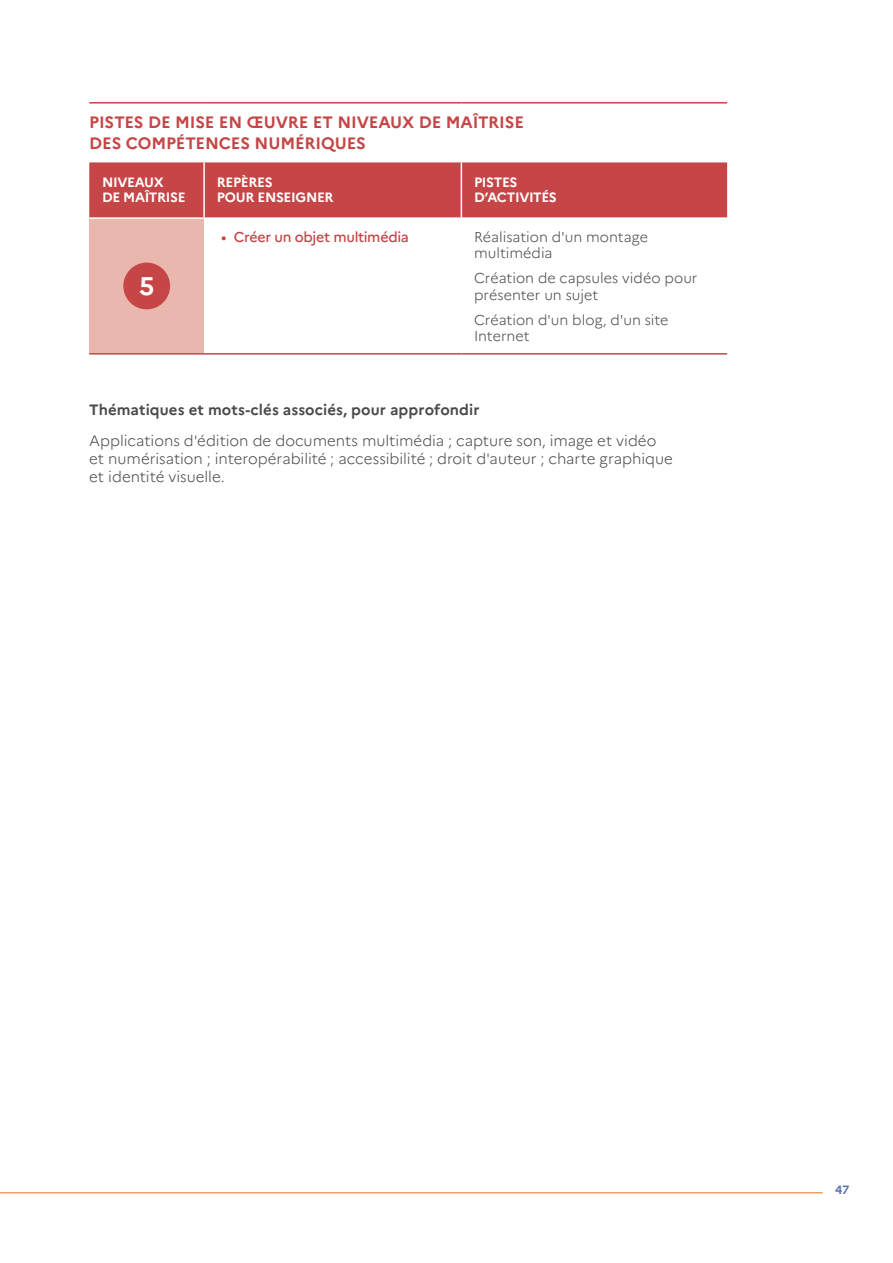
<style>
.page{position:relative;width:893px;height:1263px;background:#fff}
.page>*{position:absolute;margin:0;border:0;box-sizing:border-box;transform-origin:0 0}
.t1{font:700 25.5px "Marianne";color:#fff}
.t2{font:700 16.5px/21px "Marianne";letter-spacing:-.01em;color:#c64647}
.t3{font:300 15px/18px "Marianne";letter-spacing:-.005em;color:#4a4a49}
.t4{font:700 15px "Marianne";letter-spacing:.005em;color:#4a4a49}
.t5{font:300 14.25px/16.5px "Marianne";color:#4a4a49}
.t6{font:500 14.25px "Marianne";letter-spacing:-.02em;color:#c64647}
.t7{font:700 13.5px/15px "Marianne";letter-spacing:-.025em;color:#fff}
.t8{font:700 12px "Marianne";color:#5b73b7}
</style>
<div class="page">
<hr style="left:0;top:1192px;width:823px;height:1px;background:#ed7016">
<div style="left:89px;top:218px;width:115px;height:136px;background:#e9b7ae"></div>
<hr style="left:89px;top:102px;width:115px;height:2px;background:#c64647">
<hr style="left:204px;top:102px;width:257px;height:2px;background:#c64647">
<hr style="left:461px;top:102px;width:266px;height:2px;background:#c64647">
<hr style="left:89px;top:353px;width:115px;height:2px;background:#c64647">
<hr style="left:204px;top:353px;width:257px;height:2px;background:#c64647">
<hr style="left:461px;top:353px;width:266px;height:2px;background:#c64647">
<hr style="left:89px;top:217px;width:115px;height:2px;background:#fff">
<div style="left:89px;top:162px;width:638px;height:55px;background:#c64647"></div>
<hr style="left:203px;top:162px;width:2px;height:55px;background:#fff">
<hr style="left:461px;top:162px;width:1px;height:55px;background:#fff">
<div style="left:123px;top:263px;width:47px;height:46px;background:#c64647;border-radius:50%"></div>
<p class="t2" style="left:89px;top:112px;width:436px">PISTES DE MISE EN ŒUVRE ET NIVEAUX DE MAÎTRISE<br>DES COMPÉTENCES NUMÉRIQUES</p>
<p class="t7" style="left:102px;top:175px;width:85px">NIVEAUX<br>DE MAÎTRISE</p>
<p class="t7" style="left:217px;top:175px;width:118px">REPÈRES<br>POUR ENSEIGNER</p>
<p class="t7" style="left:474px;top:175px;width:84px">PISTES<br>D’ACTIVITÉS</p>
<h1 class="t1" style="left:139px;top:270px;width:17px">5</h1>
<p class="t6" style="left:221px;top:228px;width:189px">• Créer un objet multimédia</p>
<p class="t5" style="left:474px;top:228px;width:175px">Réalisation d'un montage multimédia</p>
<p class="t5" style="left:474px;top:270px;width:225px">Création de capsules vidéo pour présenter un sujet</p>
<p class="t5" style="left:474px;top:311px;width:196px">Création d'un blog, d'un site<br>Internet</p>
<p class="t4" style="left:89px;top:401px;width:392px">Thématiques et mots-clés associés, pour approfondir</p>
<p class="t3" style="left:89px;top:432px;width:585px">Applications d'édition de documents multimédia ; capture son, image et vidéo et numérisation ; interopérabilité ; accessibilité ; droit d'auteur ; charte graphique et identité visuelle.</p>
<p class="t8" style="left:835px;top:1183px;width:16px">47</p>
</div>
